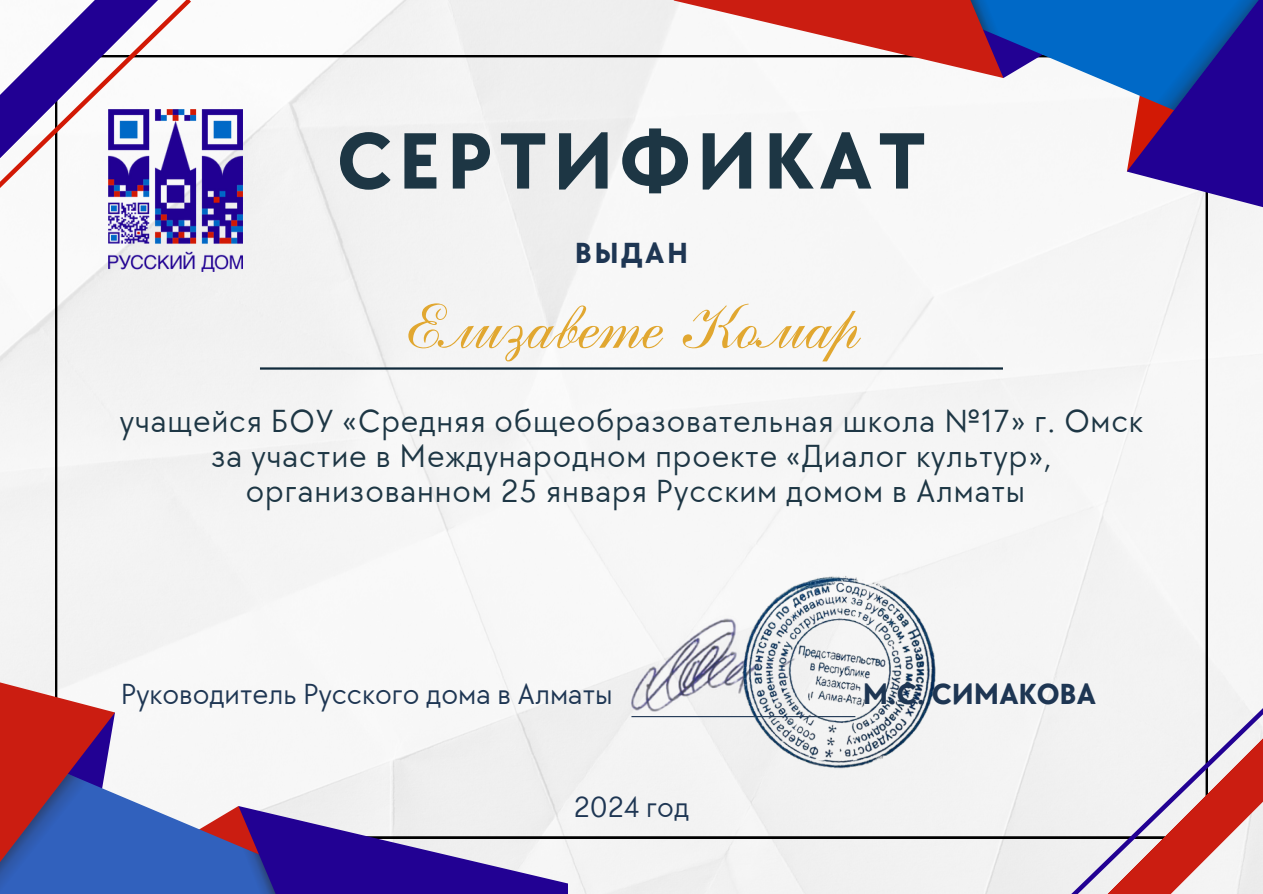
<style>
.page{position:relative;width:1263px;height:894px;background:#fff}
.page>*{position:absolute;margin:0;border:0;box-sizing:border-box;transform-origin:0 0}
.t1{font:700 82.5px "TT Chocolates";letter-spacing:.075em;color:#1d3644}
.t2{font:63px "Russkopis Normalny";color:#e1a730}
.t3{font:33px "TT Chocolates";letter-spacing:.025em;color:#1d3644}
.t4{font:30px "TT Chocolates";color:#1e3653}
.t5{font:700 30px "TT Chocolates";color:#1e3653}
</style>
<div class="page">
<div style="left:0;top:0;width:1263px;height:893px;background:#f3f3f3"></div>
<div style="left:55px;top:55px;width:1153px;height:783px;background:#f5f5f5"></div>
<svg style="left:115px;top:757px;width:259px;height:136px;fill:#f6f6f6"></svg>
<svg style="left:194px;top:805px;width:374px;height:88px"></svg>
<svg style="left:0;top:671px;width:115px;height:222px;background:#895379"></svg>
<svg style="left:868px;top:0;width:259px;height:126px"></svg>
<svg style="left:674px;top:0;width:374px;height:78px"></svg>
<svg style="left:1127px;top:0;width:136px;height:213px;background:#3a41a7"></svg>
<hr style="left:260px;top:367px;width:743px;height:2px;background:#112b3c">
<svg style="left:0;top:0;width:196px;height:341px"></svg>
<svg style="left:1056px;top:556px;width:207px;height:337px"></svg>
<img style="left:108px;top:110px;width:134px;height:162px">
<img style="left:613px;top:609px;width:126px;height:124px">
<img style="left:739px;top:571px;width:198px;height:199px">
<p class="t1" style="left:337px;top:114px;width:590px">СЕРТИФИКАТ</p>
<p class="t5" style="left:575px;top:235px;width:115px">ВЫДАН</p>
<h3 class="t2" style="left:403px;top:297px;width:458px">Елизавете Комар</h3>
<p class="t3" style="left:120px;top:402px;width:1025px">учащейся БОУ «Средняя общеобразовательная школа №17» г. Омск</p>
<p class="t3" style="left:211px;top:437px;width:842px">за участие в Международном проекте «Диалог культур»,</p>
<p class="t3" style="left:246px;top:472px;width:781px">организованном 25 января Русским домом в Алматы</p>
<p class="t4" style="left:121px;top:677px;width:493px">Руководитель Русского дома в Алматы</p>
<h3 class="t4" style="left:574px;top:790px;width:117px">2024 год</h3>
<h2 class="t5" style="left:863px;top:677px;width:235px">М.С. СИМАКОВА</h2>
</div>
